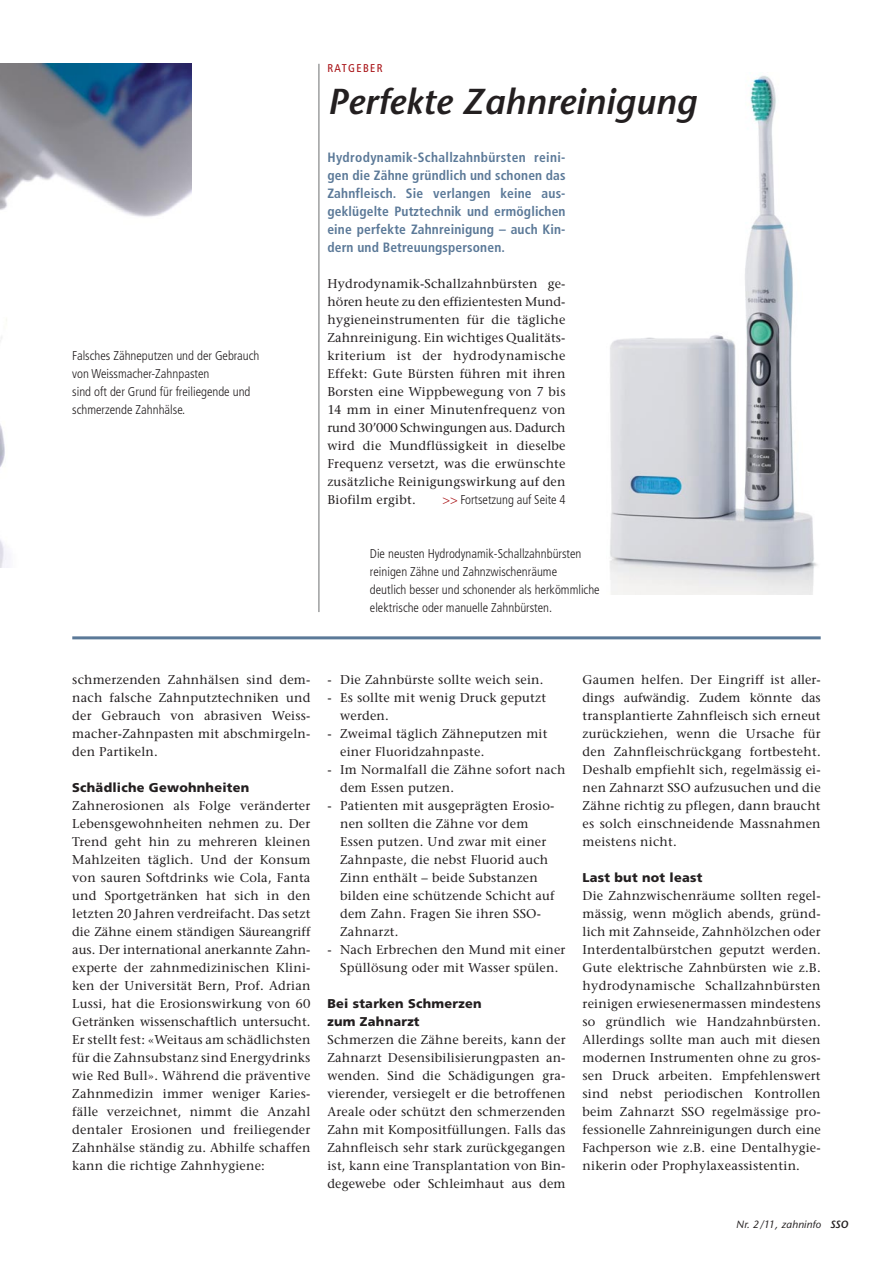
<style>
.page{position:relative;width:893px;height:1263px;background:#fff}
.page>*{position:absolute;margin:0;border:0;box-sizing:border-box;transform-origin:0 0}
.t1{font:italic 600 36px "Stone Sans";color:#231f20}
.t2{font:700 condensed 13.5px/18px "Frutiger";letter-spacing:.01em;color:#5b7998;text-align:justify}
.t3{font:12.75px/18px "Stone Serif";letter-spacing:.015em;color:#231f20;text-align:justify}
.t4{font:300 condensed 12.75px/18px "Frutiger";color:#231f20}
.t5{font:900 12.75px/18px "Frutiger";letter-spacing:.02em;color:#231f20}
.t6{font:condensed 11.25px "Frutiger";letter-spacing:.12em;color:#a70e12}
.t7{font:italic 10.5px "Stone Sans";letter-spacing:.01em;color:#231f20}
.s1{color:#a70e12}
.s2{font-weight:600}
</style>
<div class="page">
<hr style="left:319px;top:64px;width:1px;height:548px;background:#6d6e70">
<img style="left:610px;top:76px;width:208px;height:518px">
<hr style="left:72px;top:636px;width:749px;height:3px;background:#5b7998">
<svg style="left:0;top:64px;width:191px;height:504px"></svg>
<p class="t4" style="left:72px;top:348px;width:189px">Falsches Zähneputzen und der Gebrauch von Weissmacher-Zahnpasten<br>sind oft der Grund für freiliegende und schmerzende Zahnhälse.</p>
<p class="t6" style="left:327px;top:64px;width:57px">RATGEBER</p>
<h1 class="t1" style="left:327px;top:88px;width:370px">Perfekte Zahnreinigung</h1>
<p class="t2" style="left:327px;top:149px;width:240px">Hydrodynamik-Schallzahnbürsten reini&shy;gen die Zähne gründlich und schonen das Zahnfleisch. Sie verlangen keine aus&shy;geklügelte Putztechnik und ermöglichen eine perfekte Zahnreinigung – auch Kin&shy;dern und Betreuungspersonen.</p>
<p class="t3" style="left:327px;top:276px;width:240px">Hydrodynamik-Schallzahnbürsten ge&shy;hören heute zu den effizientesten Mund&shy;hygieneinstrumenten für die tägliche Zahnreinigung. Ein wichtiges Qualitäts&shy;kriterium ist der hydrodynamische Effekt: Gute Bürsten führen mit ihren Borsten eine Wippbewegung von 7 bis 14 mm in einer Minutenfrequenz von rund 30’000 Schwingungen aus. Dadurch wird die Mundflüssigkeit in dieselbe Frequenz versetzt, was die erwünschte zusätzliche Reinigungswirkung auf den Biofilm ergibt.</p>
<p class="t4" style="left:442px;top:492px;width:125px"><span class="s1">&gt;&gt;</span> Fortsetzung auf Seite 4</p>
<p class="t4" style="left:370px;top:546px;width:231px">Die neusten Hydrodynamik-Schallzahnbürsten reinigen Zähne und Zahnzwischenräume<br>deutlich besser und schonender als herkömmliche elektrische oder manuelle Zahnbürsten.</p>
<p class="t3" style="left:72px;top:672px;width:240px">schmerzenden Zahnhälsen sind dem&shy;nach falsche Zahnputztechniken und der Gebrauch von abrasiven Weiss&shy;macher-Zahnpasten mit abschmirgeln&shy;den Partikeln.</p>
<p class="t5" style="left:72px;top:780px;width:178px">Schädliche Gewohnheiten</p>
<p class="t3" style="left:72px;top:798px;width:240px">Zahnerosionen als Folge veränderter Lebensgewohnheiten nehmen zu. Der Trend geht hin zu mehreren kleinen Mahlzeiten täglich. Und der Konsum von sauren Softdrinks wie Cola, Fanta und Sportgetränken hat sich in den letzten 20 Jahren verdreifacht. Das setzt die Zähne einem ständigen Säureangriff aus. Der international anerkannte Zahn&shy;experte der zahnmedizinischen Klini&shy;ken der Universität Bern, Prof. Adrian Lussi, hat die Erosionswirkung von 60<br>Getränken wissenschaftlich untersucht.<br>Er stellt fest: «Weitaus am schädlichsten für die Zahnsubstanz sind Energydrinks wie Red Bull». Während die präventive Zahnmedizin immer weniger Karies&shy;fälle verzeichnet, nimmt die Anzahl dentaler Erosionen und freiliegender Zahnhälse ständig zu. Abhilfe schaffen kann die richtige Zahnhygiene:</p>
<p class="t3" style="left:327px;top:672px;width:218px">- Die Zahnbürste sollte weich sein.</p>
<p class="t3" style="left:340px;top:690px;width:207px;text-indent:-13px">- Es sollte mit wenig Druck geputzt werden.</p>
<p class="t3" style="left:340px;top:726px;width:209px;text-indent:-13px">- Zweimal täglich Zähneputzen mit einer Fluoridzahnpaste.</p>
<p class="t3" style="left:340px;top:762px;width:227px;text-indent:-13px">- Im Normalfall die Zähne sofort nach dem Essen putzen.</p>
<p class="t3" style="left:340px;top:798px;width:216px;text-align:left;text-indent:-13px">- Patienten mit ausgeprägten Erosio&shy;nen sollten die Zähne vor dem<br>Essen putzen. Und zwar mit einer<br>Zahnpaste, die nebst Fluorid auch<br>Zinn enthält – beide Substanzen bilden eine schützende Schicht auf dem Zahn. Fragen Sie ihren SSO-<br>Zahnarzt.</p>
<p class="t3" style="left:327px;top:942px;width:240px;text-align:center">- Nach Erbrechen den Mund mit einer<br>Spüllösung oder mit Wasser spülen.</p>
<p class="t5" style="left:327px;top:996px;width:156px">Bei starken Schmerzen zum Zahnarzt</p>
<p class="t3" style="left:327px;top:1032px;width:240px">Schmerzen die Zähne bereits, kann der Zahnarzt Desensibilisierungpasten an&shy;wenden. Sind die Schädigungen gra&shy;vierender, versiegelt er die betroffenen Areale oder schützt den schmerzenden Zahn mit Kompositfüllungen. Falls das Zahnfleisch sehr stark zurückgegangen ist, kann eine Transplantation von Bin&shy;degewebe oder Schleimhaut aus dem</p>
<p class="t3" style="left:583px;top:672px;width:240px">Gaumen helfen. Der Eingriff ist aller&shy;dings aufwändig. Zudem könnte das transplantierte Zahnfleisch sich erneut zurückziehen, wenn die Ursache für den Zahnfleischrückgang fortbesteht.<br>Deshalb empfiehlt sich, regelmässig ei&shy;nen Zahnarzt SSO aufzusuchen und die Zähne richtig zu pflegen, dann braucht es solch einschneidende Massnahmen meistens nicht.</p>
<p class="t5" style="left:583px;top:870px;width:121px">Last but not least</p>
<p class="t3" style="left:583px;top:888px;width:240px">Die Zahnzwischenräume sollten regel&shy;mässig, wenn möglich abends, gründ&shy;lich mit Zahnseide, Zahnhölzchen oder Interdentalbürstchen geputzt werden.<br>Gute elektrische Zahnbürsten wie z.B. hydrodynamische Schallzahnbürsten reinigen erwiesenermassen mindestens so gründlich wie Handzahnbürsten.<br>Allerdings sollte man auch mit diesen modernen Instrumenten ohne zu gros&shy;sen Druck arbeiten. Empfehlenswert sind nebst periodischen Kontrollen beim Zahnarzt SSO regelmässige pro&shy;fessionelle Zahnreinigungen durch eine Fachperson wie z.B. eine Dentalhygie&shy;nikerin oder Prophylaxeassistentin.</p>
<p class="t7" style="left:736px;top:1220px;width:114px">Nr. 2/11, zahninfo <span class="s2">SSO</span></p>
</div>
